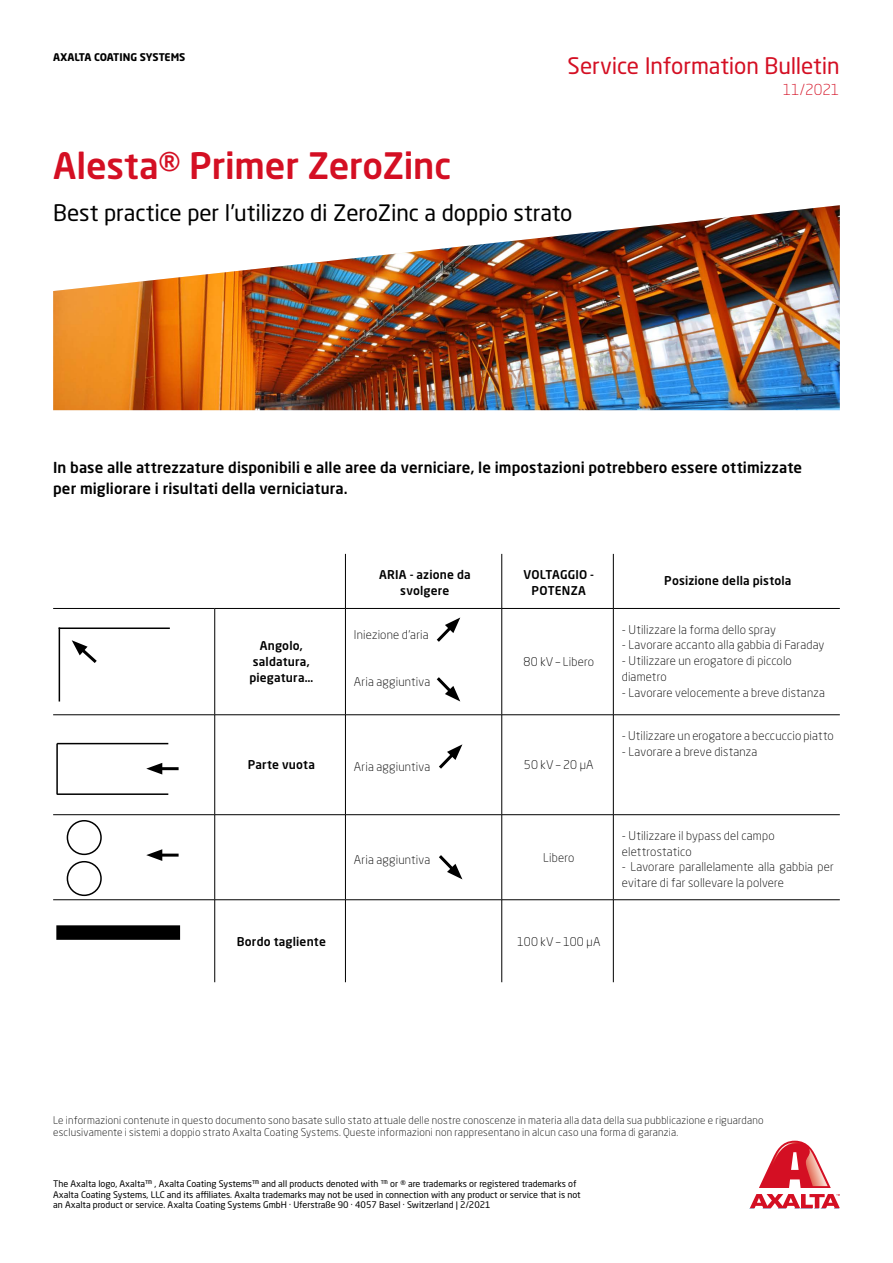
<style>
.page{position:relative;width:893px;height:1263px;background:#fff}
.page>*{position:absolute;margin:0;border:0;box-sizing:border-box;transform-origin:0 0}
.t1{font:500 36px "Neo Sans Pro";letter-spacing:-.005em;color:#d40f23}
.t2{font:22.5px "Neo Sans Pro";letter-spacing:-.005em;color:#000}
.t3{font:22.5px "Neo Sans Pro";letter-spacing:-.01em;color:#d40f23}
.t4{font:500 15px/21px "Neo Sans Pro";letter-spacing:.005em;color:#000}
.t5{font:300 15px "Neo Sans Pro";letter-spacing:-.005em;color:#d40f23}
.t6{font:300 12px/15.8px "Neo Sans Pro";letter-spacing:.015em;color:#000}
.t7{font:500 12px/15.8px "Neo Sans Pro";letter-spacing:.015em;color:#000;text-align:center}
.t8{font:300 10.5px/12px "Neo Sans Pro";letter-spacing:.02em;color:#000}
.t9{font:700 10.5px "Neo Sans Pro";letter-spacing:-.01em;color:#000}
.t10{font:9px/10.5px "Neo Sans Pro";color:#000}
</style>
<div class="page">
<hr style="left:345px;top:554px;width:1px;height:54px;background:#000">
<hr style="left:501px;top:554px;width:1px;height:54px;background:#000">
<hr style="left:613px;top:554px;width:1px;height:54px;background:#000">
<hr style="left:53px;top:608px;width:162px;height:1px;background:#000">
<hr style="left:215px;top:608px;width:130px;height:1px;background:#000">
<hr style="left:214px;top:609px;width:1px;height:105px;background:#000">
<hr style="left:345px;top:608px;width:157px;height:1px;background:#000">
<hr style="left:345px;top:609px;width:1px;height:105px;background:#000">
<hr style="left:502px;top:608px;width:111px;height:1px;background:#000">
<hr style="left:501px;top:609px;width:1px;height:105px;background:#000">
<hr style="left:613px;top:608px;width:227px;height:1px;background:#000">
<hr style="left:613px;top:609px;width:1px;height:105px;background:#000">
<hr style="left:53px;top:714px;width:162px;height:1px;background:#000">
<hr style="left:215px;top:714px;width:130px;height:1px;background:#000">
<hr style="left:214px;top:715px;width:1px;height:99px;background:#000">
<hr style="left:345px;top:714px;width:157px;height:1px;background:#000">
<hr style="left:345px;top:715px;width:1px;height:99px;background:#000">
<hr style="left:502px;top:714px;width:111px;height:1px;background:#000">
<hr style="left:501px;top:715px;width:1px;height:99px;background:#000">
<hr style="left:613px;top:714px;width:227px;height:1px;background:#000">
<hr style="left:613px;top:715px;width:1px;height:99px;background:#000">
<hr style="left:53px;top:814px;width:162px;height:1px;background:#000">
<hr style="left:215px;top:814px;width:130px;height:1px;background:#000">
<hr style="left:214px;top:815px;width:1px;height:84px;background:#000">
<hr style="left:345px;top:814px;width:157px;height:1px;background:#000">
<hr style="left:345px;top:815px;width:1px;height:84px;background:#000">
<hr style="left:502px;top:814px;width:111px;height:1px;background:#000">
<hr style="left:501px;top:815px;width:1px;height:84px;background:#000">
<hr style="left:613px;top:814px;width:227px;height:1px;background:#000">
<hr style="left:613px;top:815px;width:1px;height:84px;background:#000">
<hr style="left:53px;top:899px;width:162px;height:1px;background:#000">
<hr style="left:215px;top:899px;width:130px;height:1px;background:#000">
<hr style="left:214px;top:900px;width:1px;height:82px;background:#000">
<hr style="left:345px;top:899px;width:157px;height:1px;background:#000">
<hr style="left:345px;top:900px;width:1px;height:82px;background:#000">
<hr style="left:502px;top:899px;width:111px;height:1px;background:#000">
<hr style="left:501px;top:900px;width:1px;height:82px;background:#000">
<hr style="left:613px;top:899px;width:227px;height:1px;background:#000">
<hr style="left:613px;top:900px;width:1px;height:82px;background:#000">
<svg style="left:436px;top:617px;width:24px;height:25px"></svg>
<svg style="left:436px;top:677px;width:24px;height:24px"></svg>
<svg style="left:439px;top:744px;width:23px;height:25px"></svg>
<svg style="left:439px;top:855px;width:23px;height:24px"></svg>
<svg style="left:72px;top:640px;width:25px;height:23px"></svg>
<hr style="left:57px;top:743px;width:111px;height:1px;background:#000">
<hr style="left:57px;top:793px;width:111px;height:2px;background:#000">
<hr style="left:56px;top:743px;width:2px;height:51px;background:#000">
<hr style="left:59px;top:627px;width:1px;height:74px;background:#000">
<hr style="left:59px;top:627px;width:111px;height:2px;background:#000">
<hr style="left:157px;top:767px;width:22px;height:3px;background:#000">
<svg style="left:146px;top:763px;width:16px;height:11px"></svg>
<svg style="left:162px;top:853px;width:17px;height:4px"></svg>
<svg style="left:146px;top:849px;width:16px;height:12px"></svg>
<div style="left:67px;top:820px;width:35px;height:35px;border:2px solid #000;border-radius:50%"></div>
<div style="left:67px;top:861px;width:35px;height:35px;border:2px solid #000;border-radius:50%"></div>
<div style="left:57px;top:926px;width:122px;height:13px;background:#000"></div>
<div style="left:56px;top:925px;width:124px;height:15px;border:2px solid #000"></div>
<svg style="left:750px;top:1141px;width:90px;height:67px"></svg>
<img style="left:53px;top:205px;width:787px;height:205px">
<p class="t9" style="left:53px;top:50px;width:134px">AXALTA COATING SYSTEMS</p>
<h2 class="t3" style="left:568px;top:52px;width:274px">Service Information Bulletin</h2>
<p class="t5" style="left:783px;top:81px;width:58px">11/2021</p>
<h1 class="t1" style="left:53px;top:143px;width:400px">Alesta® Primer ZeroZinc</h1>
<h2 class="t2" style="left:53px;top:199px;width:521px">Best practice per l’utilizzo di ZeroZinc a doppio strato</h2>
<p class="t4" style="left:53px;top:457px;width:750px">In base alle attrezzature disponibili e alle aree da verniciare, le impostazioni potrebbero essere ottimizzate per migliorare i risultati della verniciatura.</p>
<p class="t7" style="left:249px;top:638px;width:65px">Angolo, saldatura, piegatura…</p>
<p class="t7" style="left:379px;top:566px;width:93px">ARIA - azione da svolgere</p>
<p class="t7" style="left:523px;top:566px;width:72px">VOLTAGGIO -<br>POTENZA</p>
<p class="t7" style="left:664px;top:572px;width:129px">Posizione della pistola</p>
<p class="t6" style="left:354px;top:626px;width:76px">Iniezione d’aria</p>
<p class="t6" style="left:354px;top:673px;width:78px">Aria aggiuntiva</p>
<p class="t6" style="left:524px;top:654px;width:72px">80 kV – Libero</p>
<p class="t6" style="left:622px;top:621px;width:156px">- Utilizzare la forma dello spray</p>
<p class="t6" style="left:622px;top:637px;width:204px">- Lavorare accanto alla gabbia di Faraday</p>
<p class="t6" style="left:622px;top:653px;width:172px">- Utilizzare un erogatore di piccolo diametro</p>
<p class="t6" style="left:622px;top:684px;width:205px">- Lavorare velocemente a breve distanza</p>
<p class="t6" style="left:622px;top:727px;width:213px">- Utilizzare un erogatore a beccuccio piatto</p>
<p class="t6" style="left:622px;top:743px;width:137px">- Lavorare a breve distanza</p>
<p class="t7" style="left:248px;top:757px;width:69px">Parte vuota</p>
<p class="t6" style="left:354px;top:759px;width:78px">Aria aggiuntiva</p>
<p class="t6" style="left:524px;top:757px;width:71px">50 kV – 20 μA</p>
<p class="t6" style="left:354px;top:851px;width:78px">Aria aggiuntiva</p>
<p class="t6" style="left:543px;top:849px;width:33px">Libero</p>
<p class="t7" style="left:237px;top:933px;width:91px">Bordo tagliente</p>
<p class="t6" style="left:517px;top:933px;width:85px">100 kV – 100 μA</p>
<p class="t6" style="left:622px;top:827px;width:154px">- Utilizzare il bypass del campo elettrostatico</p>
<p class="t6" style="left:622px;top:859px;width:213px">- Lavorare parallelamente alla gabbia per evitare di far sollevare la polvere</p>
<p class="t8" style="left:53px;top:1114px;width:712px">Le informazioni contenute in questo documento sono basate sullo stato attuale delle nostre conoscenze in materia alla data della sua pubblicazione e riguardano esclusivamente i sistemi a doppio strato Axalta Coating Systems. Queste informazioni non rappresentano in alcun caso una forma di garanzia.</p>
<p class="t10" style="left:53px;top:1178px;width:529px">The Axalta logo, Axalta™ , Axalta Coating Systems™ and all products denoted with ™ or ® are trademarks or registered trademarks of<br>Axalta Coating Systems, LLC and its affiliates. Axalta trademarks may not be used in connection with any product or service that is not an Axalta product or service. Axalta Coating Systems GmbH · Uferstraße 90 · 4057 Basel · Switzerland | 2/2021</p>
</div>
